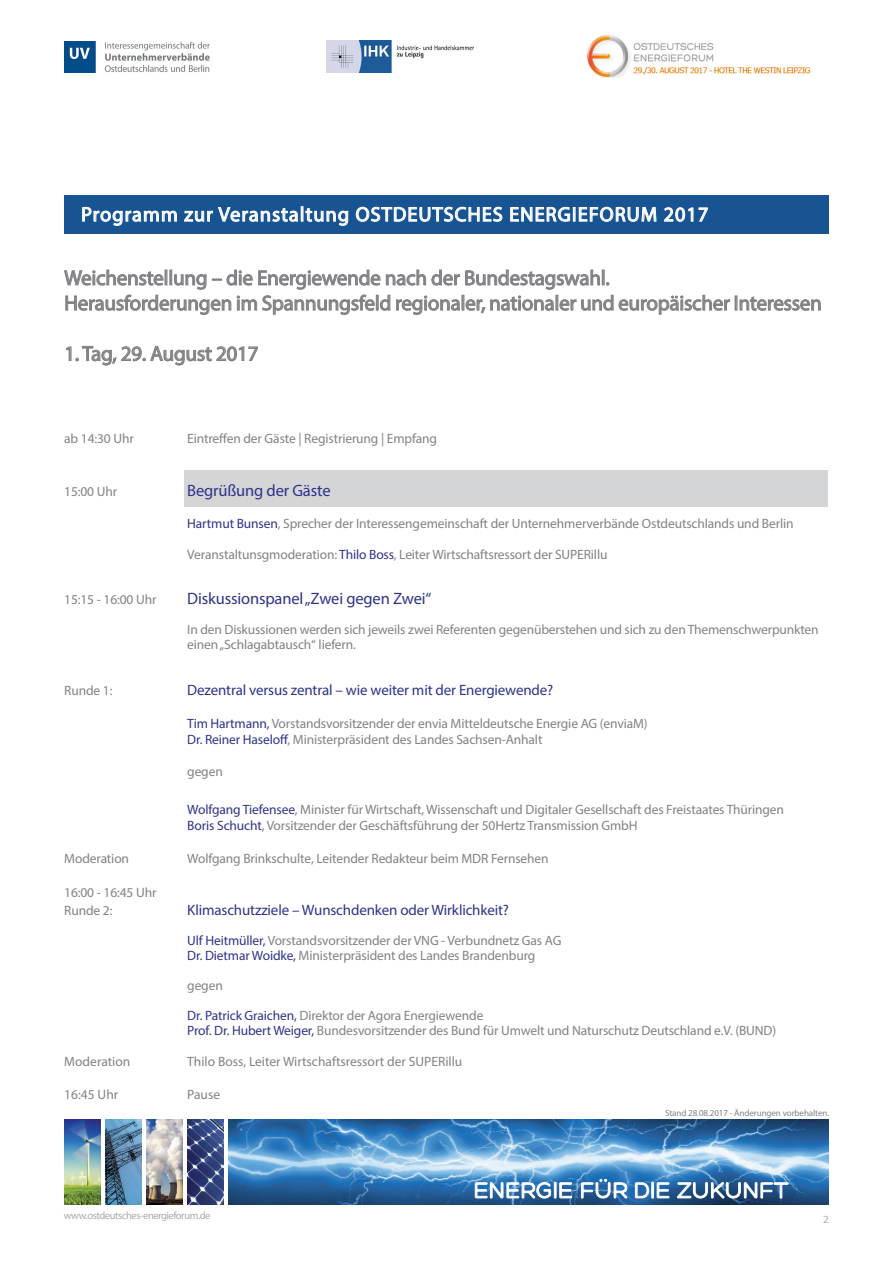
<style>
.page{position:relative;width:893px;height:1263px;background:#fff}
.page>*{position:absolute;margin:0;border:0;box-sizing:border-box;transform-origin:0 0}
.t1{font:21px "Myriad Pro";letter-spacing:-.01em;color:#808285}
.t2{font:20.4px "Myriad Pro";letter-spacing:.05em;color:#fff}
.t3{font:16.5px "Myriad Pro";letter-spacing:-.01em;color:#2e3389}
.t4{font:15px "Myriad Pro";letter-spacing:-.01em;color:#2e3389}
.Absatzformat_2{font:13.5px/15px "Myriad Pro";letter-spacing:-.01em;color:#808285}
.t5{font:10.95px "Myriad Pro";color:#a8a9ad}
.t6{font:10.5px "Myriad Pro";letter-spacing:-.04em;color:#a8a9ad}
.t7{font:9px "Myriad Pro";letter-spacing:-.01em;color:#808285}
.s1{color:#2e3389}
.s2{color:#7670ac}
</style>
<div class="page">
<div style="left:64px;top:195px;width:764px;height:39px;background:#185492"></div>
<svg style="left:82px;top:207px;width:95px;height:19px"></svg>
<svg style="left:184px;top:206px;width:164px;height:20px"></svg>
<svg style="left:356px;top:207px;width:147px;height:15px"></svg>
<svg style="left:510px;top:206px;width:147px;height:16px"></svg>
<svg style="left:664px;top:207px;width:44px;height:15px"></svg>
<img style="left:64px;top:1119px;width:36px;height:85px">
<img style="left:105px;top:1119px;width:36px;height:85px">
<img style="left:187px;top:1119px;width:37px;height:85px">
<img style="left:146px;top:1119px;width:36px;height:85px">
<img style="left:229px;top:1119px;width:600px;height:85px">
<svg style="left:475px;top:1179px;width:314px;height:19px"></svg>
<img style="left:64px;top:41px;width:146px;height:31px">
<img style="left:326px;top:41px;width:147px;height:32px">
<img style="left:586px;top:36px;width:225px;height:42px">
<div style="left:184px;top:471px;width:644px;height:36px;background:#d4d5d7"></div>
<svg style="left:64px;top:269px;width:757px;height:97px"></svg>
<h2 class="t2" style="left:81px;top:202px;width:629px">Programm zur Veranstaltung OSTDEUTSCHES ENERGIEFORUM 2017</h2>
<p class="t1" style="left:64px;top:265px;width:547px">Weichenstellung – die Energiewende nach der Bundestagswahl.</p>
<p class="t1" style="left:64px;top:290px;width:759px">Herausforderungen im Spannungsfeld regionaler, nationaler und europäischer Interessen</p>
<p class="t1" style="left:64px;top:341px;width:196px">1. Tag, 29. August 2017</p>
<p class="Absatzformat_2" style="left:64px;top:431px;width:71px">ab 14:30 Uhr</p>
<p class="Absatzformat_2" style="left:187px;top:431px;width:251px">Eintreffen der Gäste | Registrierung | Empfang</p>
<p class="Absatzformat_2" style="left:64px;top:483px;width:54px">15:00 Uhr</p>
<p class="t3" style="left:187px;top:480px;width:145px">Begrüßung der Gäste</p>
<p class="Absatzformat_2" style="left:187px;top:516px;width:608px"><span class="s1">Hartmut Bunsen</span>, Sprecher der Interessengemeinschaft der Unternehmerverbände Ostdeutschlands und Berlin</p>
<p class="Absatzformat_2" style="left:187px;top:547px;width:422px">Veranstaltunsgmoderation: <span class="s1">Thilo Boss</span>, Leiter Wirtschaftsressort der SUPERillu</p>
<p class="Absatzformat_2" style="left:64px;top:592px;width:94px">15:15 - 16:00 Uhr</p>
<p class="t3" style="left:187px;top:588px;width:246px">Diskussionspanel „Zwei gegen Zwei“</p>
<p class="Absatzformat_2" style="left:187px;top:622px;width:633px">In den Diskussionen werden sich jeweils zwei Referenten gegenüberstehen und sich zu den Themenschwerpunkten einen „Schlagabtausch“ liefern.</p>
<p class="Absatzformat_2" style="left:64px;top:683px;width:50px">Runde 1:</p>
<p class="t4" style="left:187px;top:681px;width:368px">Dezentral versus zentral – wie weiter mit der Energiewende?</p>
<p class="Absatzformat_2" style="left:187px;top:715px;width:462px"><span class="s1">Tim Hartmann,</span> Vorstandsvorsitzender der envia Mitteldeutsche Energie AG (enviaM)</p>
<p class="Absatzformat_2" style="left:187px;top:732px;width:357px"><span class="s1">Dr. Reiner Haseloff</span>, Ministerpräsident des Landes Sachsen-Anhalt</p>
<p class="Absatzformat_2" style="left:187px;top:764px;width:37px">gegen</p>
<p class="Absatzformat_2" style="left:187px;top:801px;width:598px;line-height:16.2px"><span class="s1">Wolfgang Tiefensee</span><span class="s2">,</span> Minister für Wirtschaft, Wissenschaft und Digitaler Gesellschaft des Freistaates Thüringen<br><span class="s1">Boris Schucht</span><span class="s2">,</span> Vorsitzender der Geschäftsführung der 50Hertz Transmission GmbH</p>
<p class="Absatzformat_2" style="left:64px;top:850px;width:66px">Moderation</p>
<p class="Absatzformat_2" style="left:187px;top:850px;width:363px">Wolfgang Brinkschulte, Leitender Redakteur beim MDR Fernsehen</p>
<p class="Absatzformat_2" style="left:64px;top:883px;width:94px;line-height:18px">16:00 - 16:45 Uhr<br>Runde 2:</p>
<p class="t4" style="left:187px;top:901px;width:323px">Klimaschutzziele – Wunschdenken oder Wirklichkeit?</p>
<p class="Absatzformat_2" style="left:187px;top:933px;width:376px"><span class="s1">Ulf Heitmüller,</span> Vorstandsvorsitzender der VNG - Verbundnetz Gas AG</p>
<p class="Absatzformat_2" style="left:187px;top:948px;width:350px"><span class="s1">Dr. Dietmar Woidke,</span> Ministerpräsident des Landes Brandenburg</p>
<p class="Absatzformat_2" style="left:187px;top:978px;width:37px">gegen</p>
<p class="Absatzformat_2" style="left:187px;top:1008px;width:298px"><span class="s1">Dr. Patrick Graichen,</span> Direktor der Agora Energiewende</p>
<p class="Absatzformat_2" style="left:187px;top:1023px;width:590px"><span class="s1">Prof. Dr. Hubert Weiger,</span> Bundesvorsitzender des Bund für Umwelt und Naturschutz Deutschland e.V. (BUND)</p>
<p class="Absatzformat_2" style="left:64px;top:1054px;width:68px">Moderation</p>
<p class="Absatzformat_2" style="left:187px;top:1054px;width:277px">Thilo Boss, Leiter Wirtschaftsressort der SUPERillu</p>
<p class="Absatzformat_2" style="left:64px;top:1086px;width:56px">16:45 Uhr</p>
<p class="Absatzformat_2" style="left:187px;top:1086px;width:34px">Pause</p>
<p class="t6" style="left:64px;top:1209px;width:148px">www.ostdeutsches-energieforum.de</p>
<p class="t7" style="left:665px;top:1107px;width:166px">Stand 28.08.2017 - Änderungen vorbehalten.</p>
<p class="t5" style="left:823px;top:1213px;width:7px">2</p>
</div>
